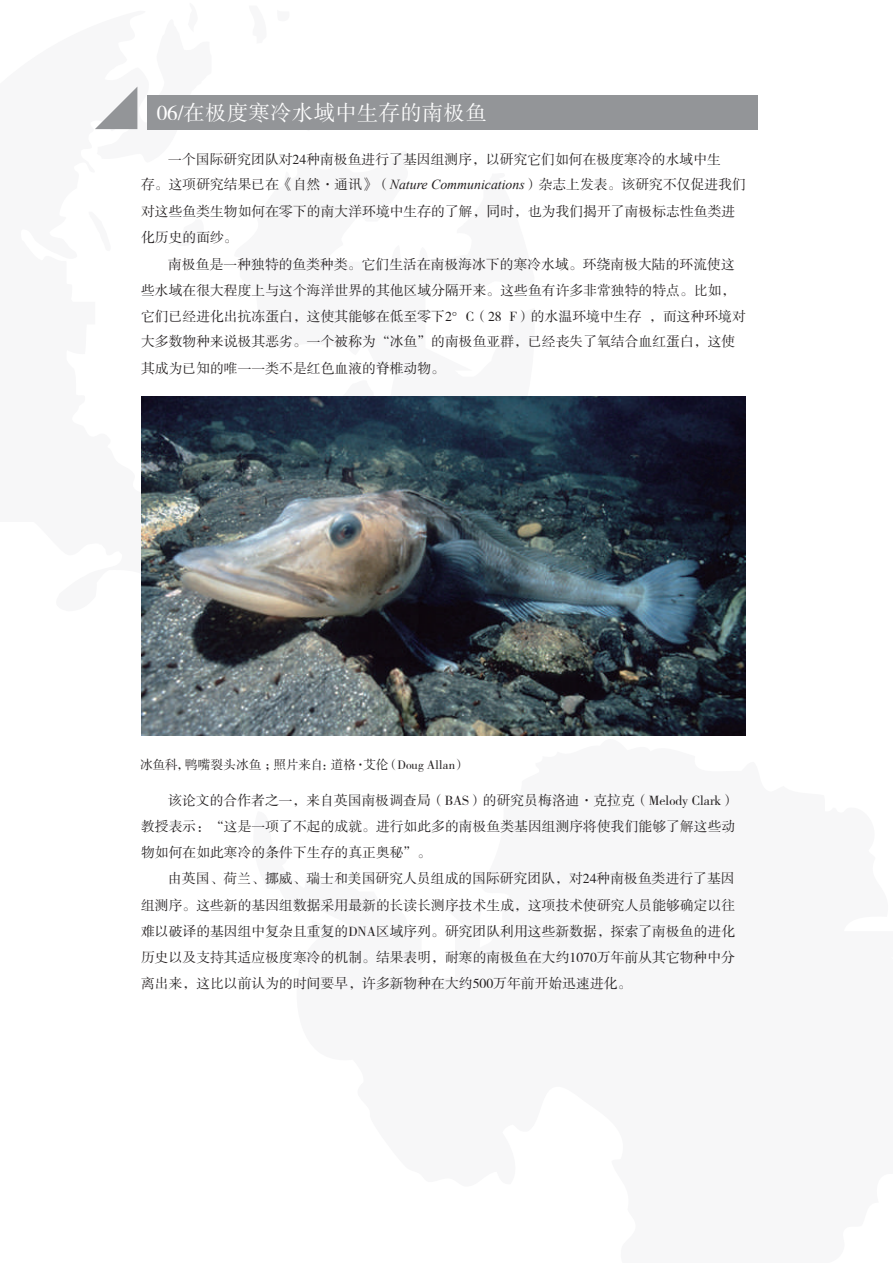
<style>
.page{position:relative;width:893px;height:1263px;background:#fff}
.page>*{position:absolute;margin:0;border:0;box-sizing:border-box;transform-origin:0 0}
.t1{font:21.3px "FZSSK GBK1 0";letter-spacing:.02em;color:#fff}
.t2{font:13.8px/26.2px "FZSSK GBK1 0";color:#231f20}
.t3{font:12.75px "FZSSK GBK1 0";color:#231f20}
.s1{font-family:"Times New Roman";font-style:italic}
</style>
<div class="page">
<svg style="left:283px;top:129px;width:27px;height:1px"></svg>
<svg style="left:95px;top:87px;width:42px;height:42px"></svg>
<div style="left:147px;top:95px;width:610px;height:34px;background:#939598"></div>
<img style="left:141px;top:397px;width:604px;height:339px">
<h1 class="t1" style="left:157px;top:101px;width:332px">06/在极度寒冷水域中生存的南极鱼</h1>
<p class="t2" style="left:141px;top:147px;width:606px;line-height:25.3px;text-align:center">一个国际研究团队对24种南极鱼进行了基因组测序，以研究它们如何在极度寒冷的水域中生<br>存。这项研究结果已在《自然·通讯》（<span class="s1">Nature Communications</span>）杂志上发表。该研究不仅促进我们</p>
<p class="t2" style="left:141px;top:199px;width:596px">对这些鱼类生物如何在零下的南大洋环境中生存的了解，同时，也为我们揭开了南极标志性鱼类进化历史的面纱。</p>
<p class="t2" style="left:141px;top:252px;width:606px;text-indent:27px">南极鱼是一种独特的鱼类种类。它们生活在南极海冰下的寒冷水域。环绕南极大陆的环流使这些水域在很大程度上与这个海洋世界的其他区域分隔开来。这些鱼有许多非常独特的特点。比如，它们已经进化出抗冻蛋白，这使其能够在低至零下2°C（28 F）的水温环境中生存 ，而这种环境对大多数物种来说极其恶劣。一个被称为“冰鱼”的南极鱼亚群，已经丧失了氧结合血红蛋白，这使其成为已知的唯一一类不是红色血液的脊椎动物。</p>
<p class="t3" style="left:140px;top:758px;width:328px">冰鱼科，鸭嘴裂头冰鱼 ；照片来自：道格·艾伦（Doug Allan）</p>
<p class="t2" style="left:141px;top:787px;width:596px;text-align:justify;text-indent:27px">该论文的合作者之一，来自英国南极调查局（BAS）的研究员梅洛迪·克拉克（Melody Clark）教授表示：“这是一项了不起的成就。进行如此多的南极鱼类基因组测序将使我们能够了解这些动物如何在如此寒冷的条件下生存的真正奥秘”。</p>
<p class="t2" style="left:141px;top:866px;width:596px;text-align:justify;text-indent:27px">由英国、荷兰、挪威、瑞士和美国研究人员组成的国际研究团队，对24种南极鱼类进行了基因组测序。这些新的基因组数据采用最新的长读长测序技术生成，这项技术使研究人员能够确定以往难以破译的基因组中复杂且重复的DNA区域序列。研究团队利用这些新数据，探索了南极鱼的进化历史以及支持其适应极度寒冷的机制。结果表明，耐寒的南极鱼在大约1070万年前从其它物种中分离出来，这比以前认为的时间要早，许多新物种在大约500万年前开始迅速进化。</p>
</div>
